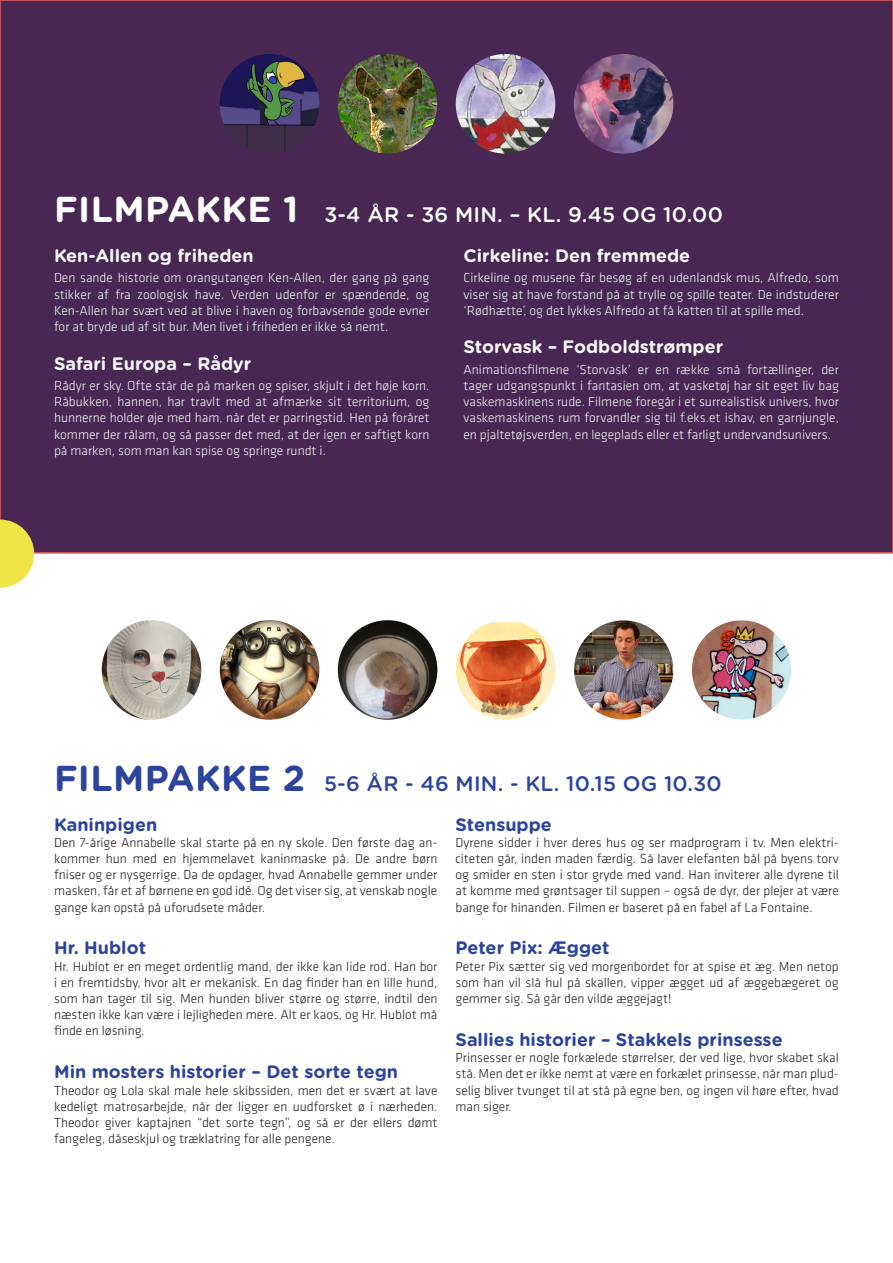
<style>
.page{position:relative;width:893px;height:1263px;background:#fff}
.page>*{position:absolute;margin:0;border:0;box-sizing:border-box;transform-origin:0 0}
.filmpakke{font:500 21px "Gotham Rounded";letter-spacing:.01em;color:#2d449c}
.filmpakke-2{font:500 21px "Gotham Rounded";letter-spacing:.01em;color:#fff}
.FILMTITEL_2020_blå{font:700 18px "Gotham Rounded";color:#2d449c}
.FILMTITEL_2017_-_hvid{font:700 18px "Gotham Rounded";color:#f7f7f8}
.brød_sort{font:300 13.5px/16.2px "Klavika";color:#231f20;text-align:justify}
.brød_hvid{font:300 13.5px/16.2px "Klavika";color:#f7f7f8;text-align:justify}
.s1{font-weight:700;font-size:36px}
</style>
<div class="page">
<div style="left:0;top:0;width:893px;height:553px;background:#482752"></div>
<svg style="left:0;top:519px;width:34px;height:69px"></svg>
<img style="left:220px;top:54px;width:99px;height:100px;border-radius:50px">
<img style="left:338px;top:54px;width:99px;height:100px;border-radius:50px">
<img style="left:456px;top:54px;width:99px;height:100px;border-radius:50px">
<img style="left:574px;top:54px;width:99px;height:100px;border-radius:50px">
<img style="left:102px;top:620px;width:99px;height:100px;border-radius:50px">
<img style="left:220px;top:620px;width:99px;height:100px;border-radius:50px">
<img style="left:338px;top:620px;width:99px;height:100px;border-radius:50px">
<img style="left:456px;top:622px;width:99px;height:98px">
<img style="left:574px;top:620px;width:99px;height:99px;border-radius:50px">
<img style="left:692px;top:620px;width:99px;height:99px;border-radius:50px">
<p class="filmpakke-2" style="left:54px;top:200px;width:670px"><span class="s1">FILMPAKKE 1</span> 3-4 ÅR - 36 MIN. – KL. 9.45 OG 10.00</p>
<p class="FILMTITEL_2017_-_hvid" style="left:54px;top:242px;width:201px">Ken-Allen og friheden</p>
<p class="brød_hvid" style="left:54px;top:270px;width:377px">Den sande historie om orangutangen Ken-Allen, der gang på gang stikker af fra zoologisk have. Verden udenfor er spændende, og Ken-Allen har svært ved at blive i haven og forbavsende gode evner for at bryde ud af sit bur. Men livet i friheden er ikke så nemt.</p>
<p class="FILMTITEL_2017_-_hvid" style="left:54px;top:350px;width:199px">Safari Europa – Rådyr</p>
<p class="brød_hvid" style="left:54px;top:378px;width:377px">Rådyr er sky. Ofte står de på marken og spiser, skjult i det høje korn.<br>Råbukken, hannen, har travlt med at afmærke sit territorium, og hunnerne holder øje med ham, når det er parringstid. Hen på foråret kommer der rålam, og så passer det med, at der igen er saftigt korn på marken, som man kan spise og springe rundt i.</p>
<p class="FILMTITEL_2017_-_hvid" style="left:463px;top:242px;width:228px">Cirkeline: Den fremmede</p>
<p class="brød_hvid" style="left:463px;top:270px;width:377px">Cirkeline og musene får besøg af en udenlandsk mus, Alfredo, som viser sig at have forstand på at trylle og spille teater. De indstuderer ‘Rødhætte’, og det lykkes Alfredo at få katten til at spille med.</p>
<p class="FILMTITEL_2017_-_hvid" style="left:463px;top:334px;width:261px">Storvask – Fodboldstrømper</p>
<p class="brød_hvid" style="left:463px;top:361px;width:377px">Animationsfilmene ‘Storvask’ er en række små fortællinger, der tager udgangspunkt i fantasien om, at vasketøj har sit eget liv bag vaskemaskinens rude. Filmene foregår i et surrealistisk univers, hvor vaskemaskinens rum forvandler sig til f.eks.et ishav, en garnjungle, en pjaltetøjsverden, en legeplads eller et farligt undervandsunivers.</p>
<p class="filmpakke" style="left:54px;top:769px;width:669px"><span class="s1">FILMPAKKE 2</span> 5-6 ÅR - 46 MIN. - KL. 10.15 OG 10.30</p>
<p class="FILMTITEL_2020_blå" style="left:54px;top:811px;width:105px">Kaninpigen</p>
<p class="brød_sort" style="left:54px;top:834px;width:385px">Den 7-årige Annabelle skal starte på en ny skole. Den første dag an&shy;kommer hun med en hjemmelavet kaninmaske på. De andre børn fniser og er nysgerrige. Da de opdager, hvad Annabelle gemmer under masken, får et af børnene en god idé. Og det viser sig, at venskab nogle gange kan opstå på uforudsete måder.</p>
<p class="FILMTITEL_2020_blå" style="left:54px;top:935px;width:94px">Hr. Hublot</p>
<p class="brød_sort" style="left:54px;top:958px;width:385px">Hr. Hublot er en meget ordentlig mand, der ikke kan lide rod. Han bor i en fremtidsby, hvor alt er mekanisk. En dag finder han en lille hund, som han tager til sig. Men hunden bliver større og større, indtil den næsten ikke kan være i lejligheden mere. Alt er kaos, og Hr. Hublot må finde en løsning.</p>
<p class="FILMTITEL_2020_blå" style="left:54px;top:1059px;width:345px">Min mosters historier – Det sorte tegn</p>
<p class="brød_sort" style="left:54px;top:1082px;width:385px">Theodor og Lola skal male hele skibssiden, men det er svært at lave kedeligt matrosarbejde, når der ligger en uudforsket ø i nærheden.<br>Theodor giver kaptajnen “det sorte tegn”, og så er der ellers dømt fangeleg, dåseskjul og træklatring for alle pengene.</p>
<p class="FILMTITEL_2020_blå" style="left:455px;top:811px;width:98px">Stensuppe</p>
<p class="brød_sort" style="left:455px;top:834px;width:385px">Dyrene sidder i hver deres hus og ser madprogram i tv. Men elektri&shy;citeten går, inden maden færdig. Så laver elefanten bål på byens torv og smider en sten i stor gryde med vand. Han inviterer alle dyrene til at komme med grøntsager til suppen – også de dyr, der plejer at være bange for hinanden. Filmen er baseret på en fabel af La Fontaine.</p>
<p class="FILMTITEL_2020_blå" style="left:455px;top:935px;width:156px">Peter Pix: Ægget</p>
<p class="brød_sort" style="left:455px;top:958px;width:385px">Peter Pix sætter sig ved morgenbordet for at spise et æg. Men netop som han vil slå hul på skallen, vipper ægget ud af æggebægeret og gemmer sig. Så går den vilde æggejagt!</p>
<p class="FILMTITEL_2020_blå" style="left:455px;top:1026px;width:329px">Sallies historier – Stakkels prinsesse</p>
<p class="brød_sort" style="left:455px;top:1050px;width:385px">Prinsesser er nogle forkælede størrelser, der ved lige, hvor skabet skal stå. Men det er ikke nemt at være en forkælet prinsesse, når man plud&shy;selig bliver tvunget til at stå på egne ben, og ingen vil høre efter, hvad man siger.</p>
</div>
